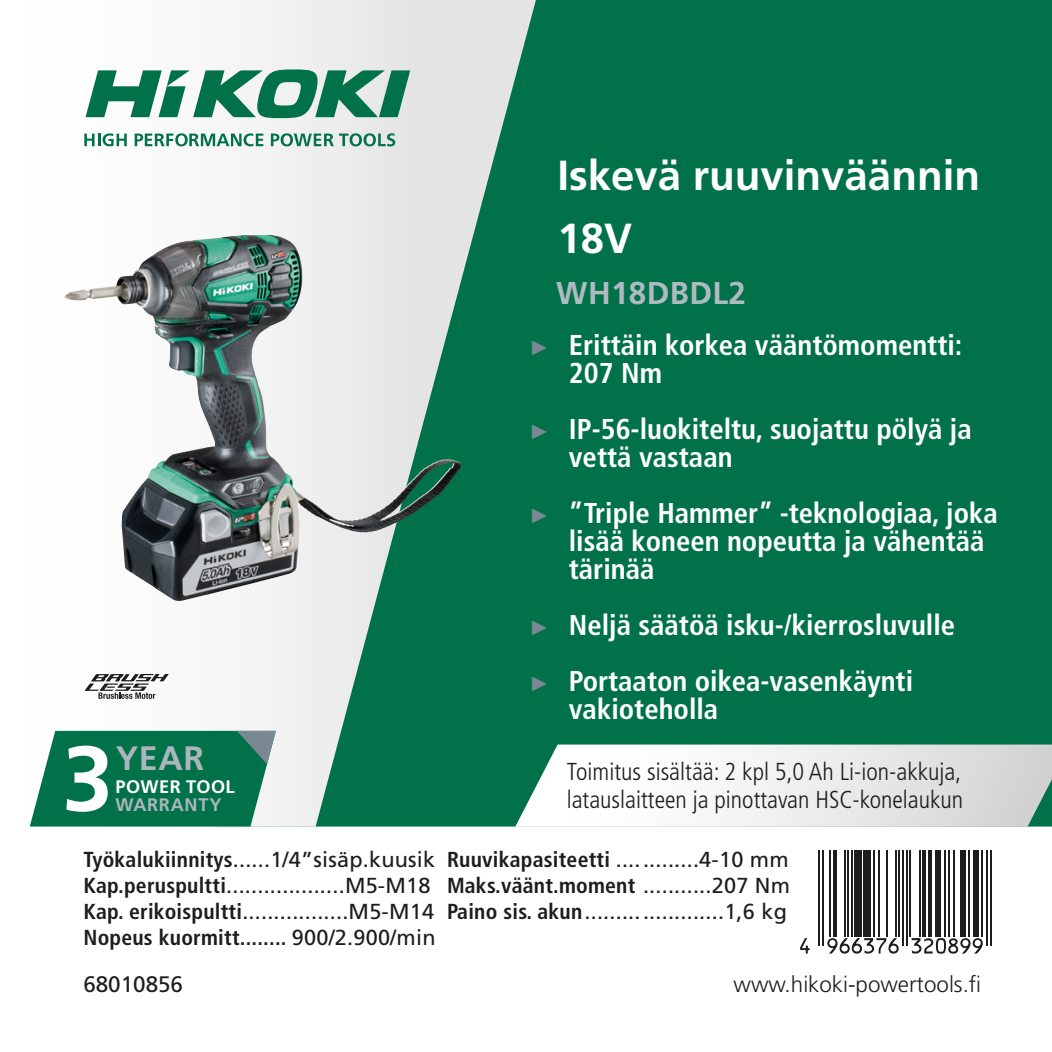
<style>
.page{position:relative;width:1052px;height:1052px;background:#fff}
.page>*{position:absolute;margin:0;border:0;box-sizing:border-box;transform-origin:0 0}
.t1{font:700 91.7px "Frutiger LT Std";color:#fff}
.t2{font:700 42px/63px "Frutiger LT Std";color:#fff}
.t3{font:700 33.95px "Frutiger LT Std";color:#abb5bc}
.t4{font:700 31.5px "Frutiger LT Std";letter-spacing:.01em;color:#aeb9c0}
.t5{font:700 condensed 28.7px/28px "Frutiger LT Std";color:#fff}
.t6{font:300 condensed 24.5px/28px "Frutiger LT Std";color:#1d1d1b}
.t7{font:300 22.4px "Frutiger LT Std";color:#1d1d1b}
.t8{font:22.4px "Frutiger LT Std";color:#1d1d1b}
.t9{font:21.7px/26.2px "Frutiger LT Std";letter-spacing:.01em;color:#1d1d1b}
.t10{font:700 18.2px "Frutiger LT Std";letter-spacing:.025em;color:#fff}
.t11{font:700 18.2px "Frutiger LT Std";letter-spacing:.03em;color:#abb5bc}
.s1{font-family:"Arial";font-weight:400;font-stretch:normal;font-size:21px;color:#7a8991}
.s2{font-weight:700;font-stretch:condensed}
</style>
<div class="page">
<div style="left:536px;top:0;width:516px;height:744px;background:#007148"></div>
<svg style="left:55px;top:0;width:481px;height:826px"></svg>
<svg style="left:84px;top:133px;width:43px;height:13px"></svg>
<svg style="left:135px;top:133px;width:128px;height:13px"></svg>
<svg style="left:271px;top:133px;width:124px;height:13px;background:#88b8a6"></svg>
<svg style="left:86px;top:69px;width:324px;height:49px"></svg>
<hr style="left:818px;top:850px;width:2px;height:96px;background:#1d1d1b">
<hr style="left:821px;top:850px;width:2px;height:96px;background:#1d1d1b">
<hr style="left:829px;top:850px;width:2px;height:86px;background:#1d1d1b">
<svg style="left:833px;top:850px;width:3px;height:86px"></svg>
<hr style="left:843px;top:850px;width:2px;height:86px;background:#1d1d1b">
<hr style="left:847px;top:850px;width:2px;height:86px;background:#1d1d1b">
<hr style="left:851px;top:850px;width:2px;height:86px;background:#1d1d1b">
<div style="left:854px;top:850px;width:8px;height:86px;background:#1d1d1b"></div>
<div style="left:863px;top:850px;width:8px;height:86px;background:#1d1d1b"></div>
<hr style="left:873px;top:850px;width:1px;height:86px;background:#1d1d1b">
<hr style="left:878px;top:850px;width:2px;height:86px;background:#1d1d1b">
<hr style="left:886px;top:850px;width:1px;height:86px;background:#1d1d1b">
<hr style="left:895px;top:850px;width:1px;height:86px;background:#1d1d1b">
<hr style="left:898px;top:850px;width:2px;height:86px;background:#1d1d1b">
<hr style="left:902px;top:850px;width:2px;height:96px;background:#1d1d1b">
<hr style="left:906px;top:850px;width:1px;height:96px;background:#1d1d1b">
<hr style="left:909px;top:850px;width:2px;height:86px;background:#1d1d1b">
<hr style="left:918px;top:850px;width:2px;height:86px;background:#1d1d1b">
<hr style="left:922px;top:850px;width:4px;height:86px;background:#1d1d1b">
<svg style="left:928px;top:850px;width:3px;height:86px"></svg>
<div style="left:935px;top:850px;width:5px;height:86px;background:#1d1d1b"></div>
<hr style="left:944px;top:850px;width:2px;height:86px;background:#1d1d1b">
<hr style="left:948px;top:850px;width:1px;height:86px;background:#1d1d1b">
<hr style="left:953px;top:850px;width:2px;height:86px;background:#1d1d1b">
<div style="left:960px;top:850px;width:6px;height:86px;background:#1d1d1b"></div>
<hr style="left:968px;top:850px;width:1px;height:86px;background:#1d1d1b">
<div style="left:973px;top:850px;width:6px;height:86px;background:#1d1d1b"></div>
<hr style="left:980px;top:850px;width:2px;height:86px;background:#1d1d1b">
<hr style="left:986px;top:850px;width:2px;height:96px;background:#1d1d1b">
<hr style="left:990px;top:850px;width:1px;height:96px;background:#1d1d1b">
<svg style="left:800px;top:938px;width:9px;height:15px"></svg>
<svg style="left:827px;top:938px;width:71px;height:15px"></svg>
<svg style="left:911px;top:938px;width:71px;height:15px"></svg>
<svg style="left:515px;top:744px;width:537px;height:83px"></svg>
<svg style="left:85px;top:674px;width:84px;height:25px"></svg>
<img style="left:64px;top:234px;width:240px;height:367px">
<svg style="left:30px;top:731px;width:246px;height:95px;background:#1c7f5c"></svg>
<h2 class="t2" style="left:557px;top:144px;width:424px">Iskevä ruuvinväännin<br>18V</h2>
<h3 class="t4" style="left:556px;top:275px;width:191px">WH18DBDL2</h3>
<h1 class="t1" style="left:62px;top:725px;width:52px">3</h1>
<h3 class="t3" style="left:116px;top:738px;width:90px">YEAR</h3>
<p class="t10" style="left:115px;top:775px;width:121px">POWER TOOL</p>
<p class="t11" style="left:115px;top:793px;width:108px">WARRANTY</p>
<h3 class="t5" style="left:569px;top:331px;width:395px;text-indent:-40px"><span class="s1">►</span> Erittäin korkea vääntömomentti:<br>207 Nm</h3>
<h3 class="t5" style="left:569px;top:415px;width:404px;text-indent:-40px"><span class="s1">►</span> IP-56-luokiteltu, suojattu pölyä ja vettä vastaan</h3>
<h3 class="t5" style="left:569px;top:499px;width:430px;text-indent:-40px"><span class="s1">►</span> ”Triple Hammer” -teknologiaa, joka lisää koneen nopeutta ja vähentää tärinää</h3>
<h3 class="t5" style="left:529px;top:597px;width:427px;line-height:56px"><span class="s1">►</span> Neljä säätöä isku-/kierrosluvulle <span class="s1">►</span> Portaaton oikea-vasenkäynti</h3>
<h3 class="t5" style="left:569px;top:695px;width:151px">vakioteholla</h3>
<p class="t6" style="left:567px;top:757px;width:398px">Toimitus sisältää: 2 kpl 5,0 Ah Li-ion-akkuja, latauslaitteen ja pinottavan HSC-konelaukun</p>
<p class="t9" style="left:83px;top:846px;width:354px"><span class="s2">Työkalukiinnitys</span>......1/4”sisäp.kuusik <span class="s2">Kap.peruspultti</span>...................M5-M18<br><span class="s2">Kap. erikoispultti</span>.................M5-M14<br><span class="s2">Nopeus kuormitt........</span> 900/2.900/min</p>
<p class="t9" style="left:447px;top:846px;width:345px;text-align:justify"><span class="s2">Ruuvikapasiteetti</span> .............4-10 mm <span class="s2">Maks.väänt.moment</span> ...........207 Nm <span class="s2">Paino sis. akun</span>......................1,6 kg</p>
<p class="t8" style="left:83px;top:971px;width:101px">68010856</p>
<p class="t7" style="left:733px;top:971px;width:249px">www.hikoki-powertools.fi</p>
</div>
